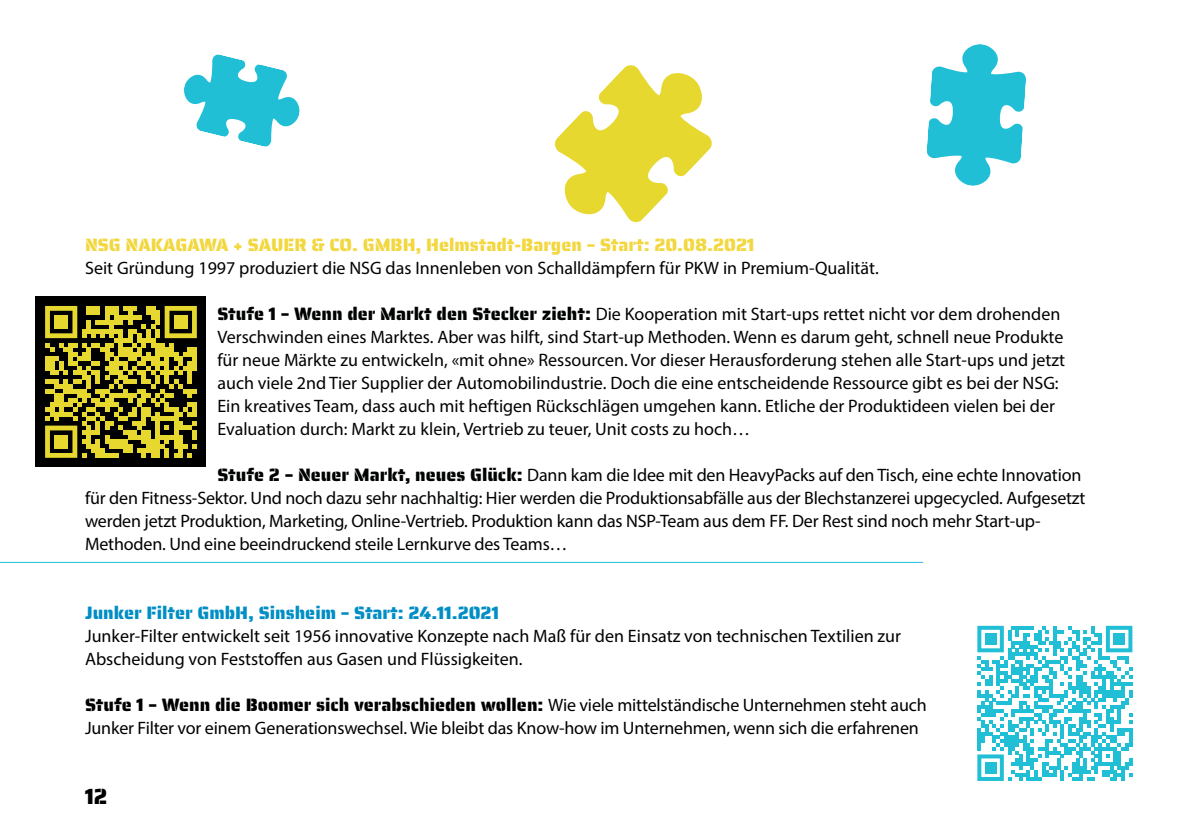
<style>
.page{position:relative;width:1191px;height:840px;background:#fff}
.page>*{position:absolute;margin:0;border:0;box-sizing:border-box;transform-origin:0 0}
.t1{font:22px "Saira Stencil One";color:#000}
.t2{font:18px/23px "Myriad Pro";color:#010202}
.t3{font:18px/23px "Myriad Pro";letter-spacing:-.005em;color:#000}
.t4{font:18px "Saira Stencil One";color:#f2d73f}
.s1{font-family:"Saira Stencil One"}
.s2{font-family:"Saira Stencil One";color:#008ec5}
.s3{font-family:"Saira Stencil One";color:#010202}
</style>
<div class="page">
<svg style="left:927px;top:44px;width:99px;height:142px"></svg>
<svg style="left:184px;top:54px;width:115px;height:93px"></svg>
<svg style="left:555px;top:65px;width:157px;height:157px"></svg>
<hr style="left:0;top:561px;width:923px;height:1px;background:#20bfd5">
<div style="left:36px;top:296px;width:170px;height:170px;background:#000"></div>
<svg style="left:45px;top:306px;width:152px;height:151px"></svg>
<div style="left:54px;top:315px;width:14px;height:14px;background:#e7d82f"></div>
<div style="left:174px;top:315px;width:14px;height:14px;background:#e7d82f"></div>
<div style="left:54px;top:434px;width:14px;height:14px;background:#e7d82f"></div>
<svg style="left:977px;top:625px;width:155px;height:155px"></svg>
<div style="left:985px;top:633px;width:11px;height:11px;background:#20bfd6"></div>
<div style="left:1113px;top:633px;width:11px;height:11px;background:#20bfd6"></div>
<div style="left:985px;top:761px;width:11px;height:12px;background:#20bfd6"></div>
<p class="t4" style="left:85px;top:229px;width:671px">NSG NAKAGAWA + SAUER &amp; CO. GMBH, Helmstadt-Bargen – Start: 20.08.2021</p>
<p class="t2" style="left:85px;top:256px;width:795px">Seit Gründung 1997 produziert die NSG das Innenleben von Schalldämpfern für PKW in Premium-Qualität.</p>
<p class="t2" style="left:217px;top:302px;width:849px"><span class="s1">Stufe 1 – Wenn der Markt den Stecker zieht:</span> Die Kooperation mit Start-ups rettet nicht vor dem drohenden Verschwinden eines Marktes. Aber was hilft, sind Start-up Methoden. Wenn es darum geht, schnell neue Produkte für neue Märkte zu entwickeln, «mit ohne» Ressourcen. Vor dieser Herausforderung stehen alle Start-ups und jetzt auch viele 2nd Tier Supplier der Automobilindustrie. Doch die eine entscheidende Ressource gibt es bei der NSG:<br>Ein kreatives Team, dass auch mit heftigen Rückschlägen umgehen kann. Etliche der Produktideen vielen bei der Evaluation durch: Markt zu klein, Vertrieb zu teuer, Unit costs zu hoch…</p>
<p class="t2" style="left:85px;top:463px;width:1002px;text-indent:132px"><span class="s1">Stufe 2 – Neuer Markt, neues Glück:</span> Dann kam die Idee mit den HeavyPacks auf den Tisch, eine echte Innovation für den Fitness-Sektor. Und noch dazu sehr nachhaltig: Hier werden die Produktionsabfälle aus der Blechstanzerei upgecycled. Aufgesetzt werden jetzt Produktion, Marketing, Online-Vertrieb. Produktion kann das NSP-Team aus dem FF. Der Rest sind noch mehr Start-up-Methoden. Und eine beeindruckend steile Lernkurve des Teams…</p>
<p class="t3" style="left:85px;top:601px;width:817px"><span class="s2">Junker Filter GmbH, Sinsheim – Start: 24.11.2021<br></span>Junker-Filter entwickelt seit 1956 innovative Konzepte nach Maß für den Einsatz von technischen Textilien zur<br>Abscheidung von Feststoffen aus Gasen und Flüssigkeiten.</p>
<p class="t3" style="left:85px;top:693px;width:843px"><span class="s1">Stufe 1</span> <span class="s3">–</span> <span class="s1">Wenn die Boomer sich verabschieden wollen:</span> Wie viele mittelständische Unternehmen steht auch<br>Junker Filter vor einem Generationswechsel. Wie bleibt das Know-how im Unternehmen, wenn sich die erfahrenen</p>
<p class="t1" style="left:85px;top:778px;width:24px">12</p>
</div>
